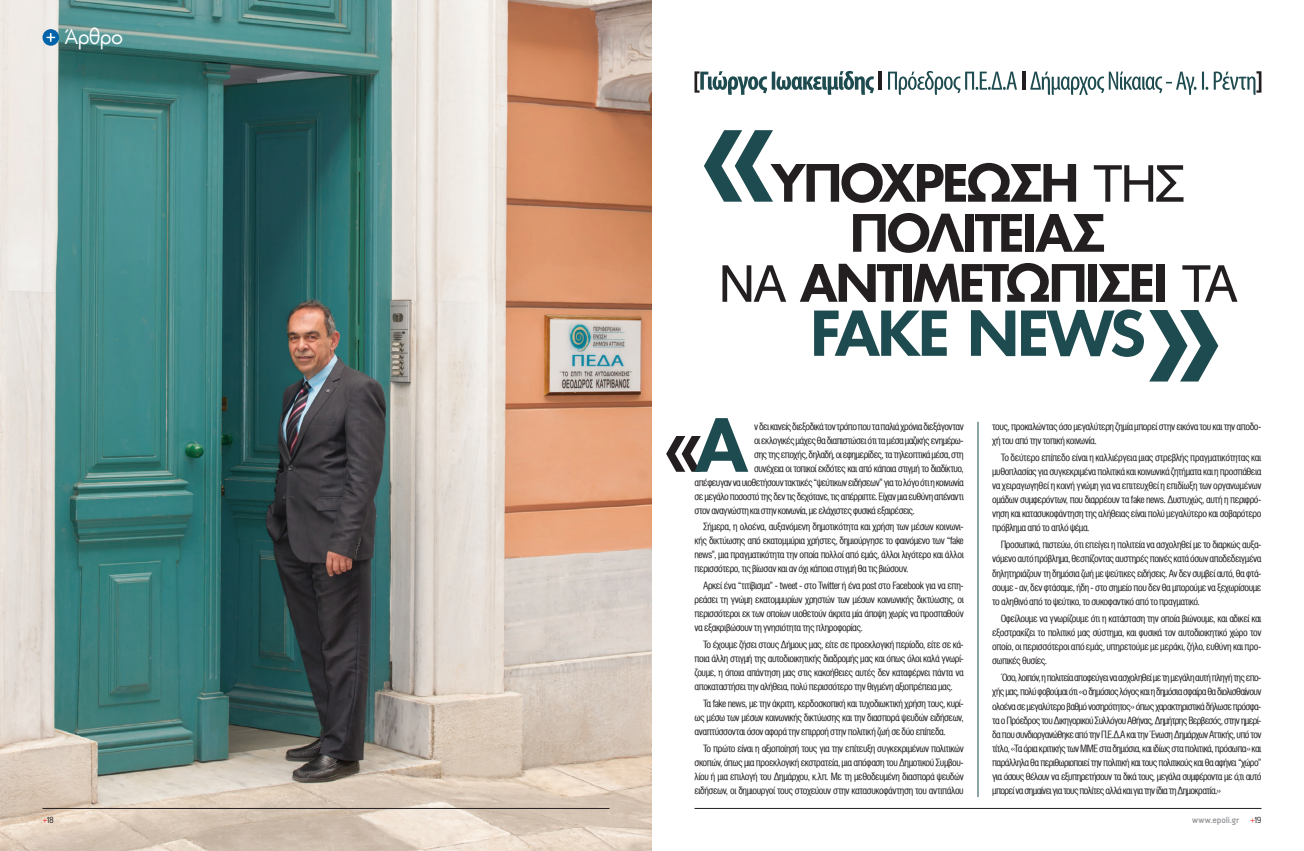
<style>
.page{position:relative;width:1304px;height:851px;background:#fff}
.page>*{position:absolute;margin:0;border:0;box-sizing:border-box;transform-origin:0 0}
.t1{font:600 60px "PF Futura Neu";letter-spacing:-.045em;color:#1e4b4f}
.t2{font:600 50px/50px "PF Futura Neu";letter-spacing:-.05em;color:#231f20;text-align:center}
.t3{font:20px "PF Futura Neu";letter-spacing:-.015em;color:#fff}
.t4{font:10px/14.1px "UB Helvetica Cond";letter-spacing:-.045em;color:#231f20;text-align:justify}
.t5{font:500 10px "PF Premier Text";letter-spacing:-.01em;color:#939598}
.t6{font:300 10px "PF Premier Text";color:#231f20}
.s1{font-family:"UB Helvetica";font-weight:400}
.s2{color:#ee1d23}
.s3{font-weight:300;color:#ee1d23}
.s4{font-weight:300;color:#231f20}
</style>
<div class="page">
<img style="left:0;top:0;width:652px;height:850px">
<svg style="left:1149px;top:310px;width:69px;height:71px"></svg>
<svg style="left:704px;top:130px;width:69px;height:72px"></svg>
<svg style="left:1030px;top:71px;width:231px;height:24px"></svg>
<hr style="left:1022px;top:72px;width:3px;height:18px;background:#231f20">
<svg style="left:888px;top:71px;width:129px;height:24px"></svg>
<hr style="left:879px;top:72px;width:3px;height:18px;background:#231f20">
<svg style="left:694px;top:71px;width:180px;height:24px"></svg>
<hr style="left:977px;top:422px;width:1px;height:375px;background:#1e4b4f">
<div style="left:43px;top:29px;width:16px;height:17px;background:#0164aa;border-radius:50%"></div>
<svg style="left:46px;top:33px;width:9px;height:9px"></svg>
<hr style="left:43px;top:808px;width:566px;height:1px;background:#231f20">
<hr style="left:694px;top:808px;width:567px;height:1px;background:#231f20">
<svg style="left:666px;top:418px;width:82px;height:53px"></svg>
<h3 class="t3" style="left:65px;top:24px;width:59px">Άρθρο</h3>
<h2 class="t2" style="left:719px;top:157px;width:520px">ΥΠΟΧΡΈΩΣΗ <span class="s1">ΤΗΣ<br></span>ΠΟΛΙΤΕΊΑΣ<br><span class="s1">ΝΑ</span> ΑΝΤΙΜΕΤΩΠΊΣΕΙ <span class="s1">ΤΑ</span></h2>
<h1 class="t1" style="left:810px;top:293px;width:337px">FAKE NEWS</h1>
<p class="t4" style="left:754px;top:419px;width:211px">ν δει κανείς διεξοδικά τον τρόπο που τα παλιά χρόνια διεξάγονταν</p>
<p class="t4" style="left:754px;top:433px;width:211px">οι εκλογικές μάχες θα διαπιστώσει ότι τα μέσα μαζικής ενημέρω-</p>
<p class="t4" style="left:754px;top:447px;width:211px">σης της εποχής, δηλαδή, οι εφημερίδες, τα τηλεοπτικά μέσα, στη</p>
<p class="t4" style="left:754px;top:461px;width:211px">συνέχεια οι τοπικοί εκδότες και από κάποια στιγμή το διαδίκτυο,</p>
<p class="t4" style="left:694px;top:475px;width:271px">απέφευγαν να υιοθετήσουν τακτικές “ψεύτικων ειδήσεων” για το λόγο ότι η κοινωνία</p>
<p class="t4" style="left:694px;top:489px;width:271px">σε μεγάλο ποσοστό της δεν τις δεχότανε, τις απέρριπτε. Είχαν μια ευθύνη απέναντι</p>
<p class="t4" style="left:694px;top:503px;width:222px">στον αναγνώστη και στην κοινωνία, με ελάχιστες φυσικά εξαιρέσεις.</p>
<p class="t4" style="left:694px;top:520px;width:271px;text-indent:8px">Σήμερα, η ολοένα, αυξανόμενη δημοτικότητα και χρήση των μέσων κοινωνι&shy;κής δικτύωσης από εκατομμύρια χρήστες, δημιούργησε το φαινόμενο των “fake news”, μια πραγματικότητα την οποία πολλοί από εμάς, άλλοι λιγότερο και άλλοι περισσότερο, τις βίωσαν και αν όχι κάποια στιγμή θα τις βιώσουν.</p>
<p class="t4" style="left:694px;top:579px;width:271px;text-indent:8px">Αρκεί ένα “τιτίβισμα” - tweet - στο Twitter ή ένα post στο Facebook για να επη&shy;ρεάσει τη γνώμη εκατομμυρίων χρηστών των μέσων κοινωνικής δικτύωσης, οι περισσότεροι εκ των οποίων υιοθετούν άκριτα μία άποψη χωρίς να προσπαθούν να εξακριβώσουν τη γνησιότητα της πληροφορίας.</p>
<p class="t4" style="left:694px;top:637px;width:271px;text-indent:8px">Το έχουμε ζήσει στους Δήμους μας, είτε σε προεκλογική περίοδο, είτε σε κά&shy;ποια άλλη στιγμή της αυτοδιοικητικής διαδρομής μας και όπως όλοι καλά γνωρί&shy;ζουμε, η όποια απάντηση μας στις κακοήθειες αυτές δεν καταφέρνει πάντα να αποκαταστήσει την αλήθεια, πολύ περισσότερο την θιγμένη αξιοπρέπεια μας.</p>
<p class="t4" style="left:694px;top:696px;width:271px;text-indent:8px">Τα fake news, με την άκριτη, κερδοσκοπική και τυχοδιωκτική χρήση τους, κυρί&shy;ως μέσω των μέσων κοινωνικής δικτύωσης και την διασπορά ψευδών ειδήσεων, αναπτύσσονται όσον αφορά την επιρροή στην πολιτική ζωή σε δύο επίπεδα.</p>
<p class="t4" style="left:694px;top:741px;width:271px;text-indent:8px">Το πρώτο είναι η αξιοποίησή τους για την επίτευξη συγκεκριμένων πολιτικών σκοπών, όπως μια προεκλογική εκστρατεία, μια απόφαση του Δημοτικού Συμβου&shy;λίου ή μια επιλογή του Δημάρχου, κ.λπ. Με τη μεθοδευμένη διασπορά ψευδών ειδήσεων, οι δημιουργοί τους στοχεύουν στην κατασυκοφάντηση του αντιπάλου</p>
<p class="t4" style="left:992px;top:419px;width:271px">τους, προκαλώντας όσο μεγαλύτερη ζημία μπορεί στην εικόνα του και την αποδο&shy;χή του από την τοπική κοινωνία.</p>
<p class="t4" style="left:992px;top:450px;width:271px;text-indent:8px">Το δεύτερο επίπεδο είναι η καλλιέργεια μιας στρεβλής πραγματικότητας και μυθοπλασίας για συγκεκριμένα πολιτικά και κοινωνικά ζητήματα και η προσπάθεια να χειραγωγηθεί η κοινή γνώμη για να επιτευχθεί η επιδίωξη των οργανωμένων ομάδων συμφερόντων, που διαρρέουν τα fake news. Δυστυχώς, αυτή η περιφρό&shy;νηση και κατασυκοφάντηση της αλήθειας είναι πολύ μεγαλύτερο και σοβαρότερο πρόβλημα από το απλό ψέμα.</p>
<p class="t4" style="left:992px;top:538px;width:271px;text-indent:8px">Προσωπικά, πιστεύω, ότι επείγει η πολιτεία να ασχοληθεί με το διαρκώς αυξα&shy;νόμενο αυτό πρόβλημα, θεσπίζοντας αυστηρές ποινές κατά όσων αποδεδειγμένα δηλητηριάζουν τη δημόσια ζωή με ψεύτικες ειδήσεις. Αν δεν συμβεί αυτό, θα φτά&shy;σουμε - αν, δεν φτάσαμε, ήδη - στο σημείο που δεν θα μπορούμε να ξεχωρίσουμε το αληθινό από το ψεύτικο, το συκοφαντικό από το πραγματικό.</p>
<p class="t4" style="left:992px;top:611px;width:271px;text-indent:8px">Οφείλουμε να γνωρίζουμε ότι η κατάσταση την οποία βιώνουμε, και αδικεί και εξοστρακίζει το πολιτικό μας σύστημα, και φυσικά τον αυτοδιοικητικό χώρο τον οποίο, οι περισσότεροι από εμάς, υπηρετούμε με μεράκι, ζήλο, ευθύνη και προ&shy;σωπικές θυσίες.</p>
<p class="t4" style="left:992px;top:670px;width:271px;text-indent:8px">Όσο, λοιπόν, η πολιτεία αποφεύγει να ασχοληθεί με τη μεγάλη αυτή πληγή της επο&shy;χής μας, πολύ φοβούμαι ότι «ο δημόσιος λόγος και η δημόσια σφαίρα θα διολισθαίνουν ολοένα σε μεγαλύτερο βαθμό νοσηρότητoς» όπως χαρακτηριστικά δήλωσε πρόσφα&shy;τα ο Πρόεδρος του Δικηγορικού Συλλόγου Αθήνας, Δημήτρης Βερβεσός, στην ημερί&shy;δα που συνδιοργανώθηκε από την Π.Ε.Δ.Α και την Ένωση Δημάρχων Αττικής, υπό τον τίτλο, «Τα όρια κριτικής των ΜΜΕ στα δημόσια, και ιδίως στα πολιτικά, πρόσωπα» και παράλληλα θα περιθωριοποιεί την πολιτική και τους πολιτικούς και θα αφήνει “χώρο” για όσους θέλουν να εξυπηρετήσουν τα δικά τους, μεγάλα συμφέροντα με ό,τι αυτό μπορεί να σημαίνει για τους πολίτες αλλά και για την ίδια τη Δημοκρατία.»</p>
<p class="t6" style="left:43px;top:815px;width:13px"><span class="s2">+</span>18</p>
<p class="t5" style="left:1192px;top:815px;width:71px">www.epoli.gr <span class="s3">+</span><span class="s4">19</span></p>
</div>
